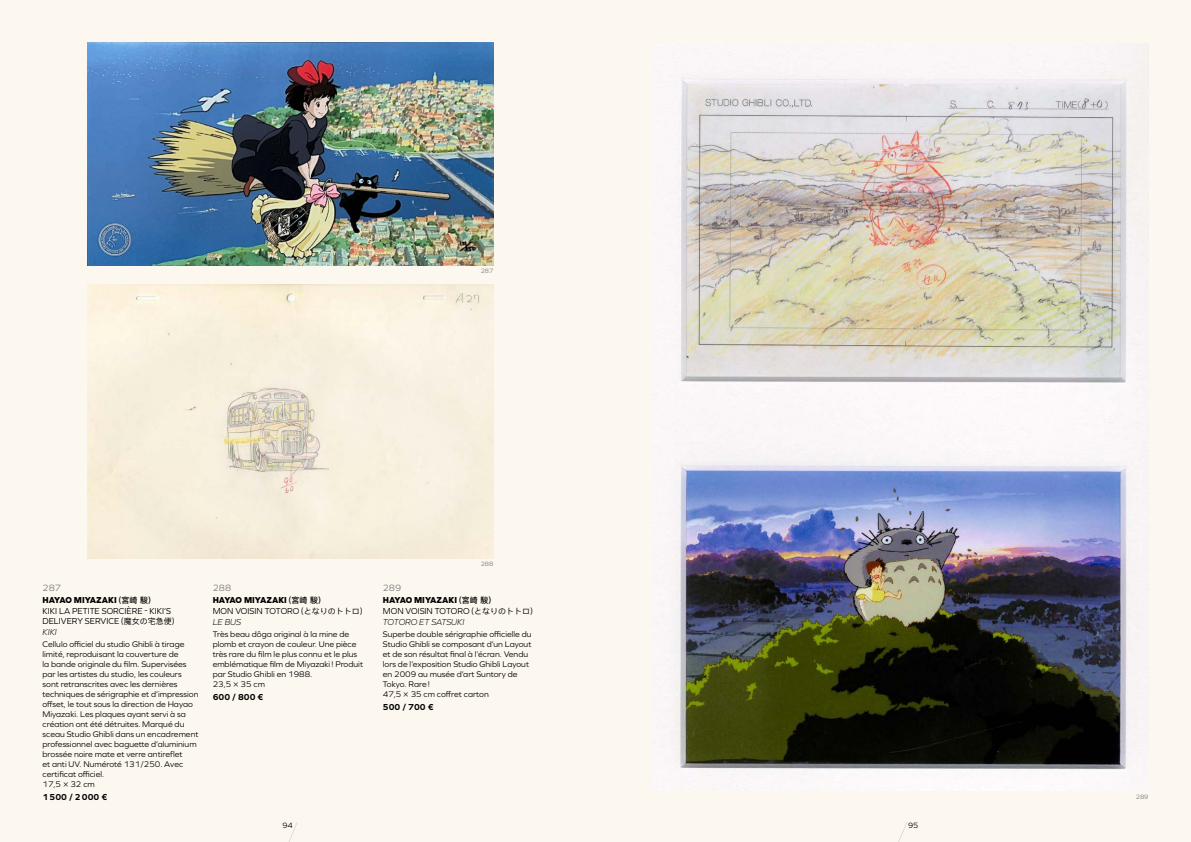
<style>
.page{position:relative;width:1191px;height:842px;background:#fcf7ef}
.page>*{position:absolute;margin:0;border:0;box-sizing:border-box;transform-origin:0 0}
.t1{font:9.5px "Graphie";color:#7b7b7a}
.t2{font:9px/11.4px "Graphie";color:#000;scale:.95 1}
.t3{font:700 9px "Graphie";color:#000}
.t4{font:8.5px/10px "Graphie";color:#000}
.t5{font:8px "Graphie";color:#000}
.t6{font:6.5px "Graphie";color:#7b7b7a}
.s1{font-weight:800}
.s2{font-family:"Ping Fang SC";font-weight:500;font-size:8px}
.s3{font-family:"Ping Fang SC";font-size:8px}
.s4{font-weight:300;font-style:italic}
</style>
<div class="page">
<img style="left:88px;top:43px;width:405px;height:223px">
<img style="left:88px;top:284px;width:405px;height:274px">
<img style="left:652px;top:44px;width:492px;height:747px">
<svg style="left:898px;top:823px;width:9px;height:19px"></svg>
<svg style="left:289px;top:823px;width:8px;height:19px"></svg>
<p class="t6" style="left:481px;top:267px;width:14px">287</p>
<p class="t1" style="left:43px;top:582px;width:20px">287</p>
<p class="t2" style="left:43px;top:594px;width:137px"><span class="s1">HAYAO MIYAZAKI</span> <span class="s2">(宮崎 駿)<br></span>KIKI LA PETITE SORCIÈRE - KIKI’S</p>
<p class="t2" style="left:43px;top:615px;width:140px">DELIVERY SERVICE <span class="s3">(魔女の宅急便)<br></span><span class="s4">KIKI</span></p>
<p class="t4" style="left:43px;top:639px;width:157px">Cellulo officiel du studio Ghibli à tirage limité, reproduisant la couverture de<br>la bande originale du film. Supervisées par les artistes du studio, les couleurs sont retranscrites avec les dernières techniques de sérigraphie et d’impression offset, le tout sous la direction de Hayao Miyazaki. Les plaques ayant servi à sa création ont été détruites. Marqué du sceau Studio Ghibli dans un encadrement professionnel avec baguette d’aluminium brossée noire mate et verre antireflet<br>et anti UV. Numéroté 131/250. Avec certificat officiel.<br>17,5 × 32 cm</p>
<p class="t3" style="left:43px;top:791px;width:66px">1500 / 2000 €</p>
<p class="t1" style="left:213px;top:582px;width:20px">288</p>
<p class="t2" style="left:213px;top:594px;width:159px"><span class="s1">HAYAO MIYAZAKI</span> <span class="s2">(宮崎 駿)<br></span>MON VOISIN TOTORO <span class="s3">(となりのトトロ)<br></span><span class="s4">LE BUS</span></p>
<p class="t4" style="left:213px;top:629px;width:152px">Très beau dôga original à la mine de plomb et crayon de couleur. Une pièce très rare du film le plus connu et le plus emblématique film de Miyazaki ! Produit par Studio Ghibli en 1988.<br>23,5 × 35 cm</p>
<p class="t3" style="left:213px;top:691px;width:52px">600 / 800 €</p>
<p class="t6" style="left:481px;top:560px;width:14px">288</p>
<p class="t1" style="left:383px;top:582px;width:20px">289</p>
<p class="t2" style="left:383px;top:594px;width:159px"><span class="s1">HAYAO MIYAZAKI</span> <span class="s2">(宮崎 駿)<br></span>MON VOISIN TOTORO <span class="s3">(となりのトトロ)<br></span><span class="s4">TOTORO ET SATSUKI</span></p>
<p class="t4" style="left:383px;top:629px;width:150px">Superbe double sérigraphie officielle du Studio Ghibli se composant d’un Layout et de son résultat final à l’écran. Vendu lors de l’exposition Studio Ghibli Layout en 2009 au musée d’art Suntory de Tokyo. Rare!<br>47,5 × 35 cm coffret carton</p>
<p class="t3" style="left:383px;top:701px;width:52px">500 / 700 €</p>
<p class="t5" style="left:282px;top:820px;width:12px">94</p>
<p class="t5" style="left:908px;top:820px;width:12px">95</p>
<p class="t6" style="left:1135px;top:793px;width:14px">289</p>
</div>
